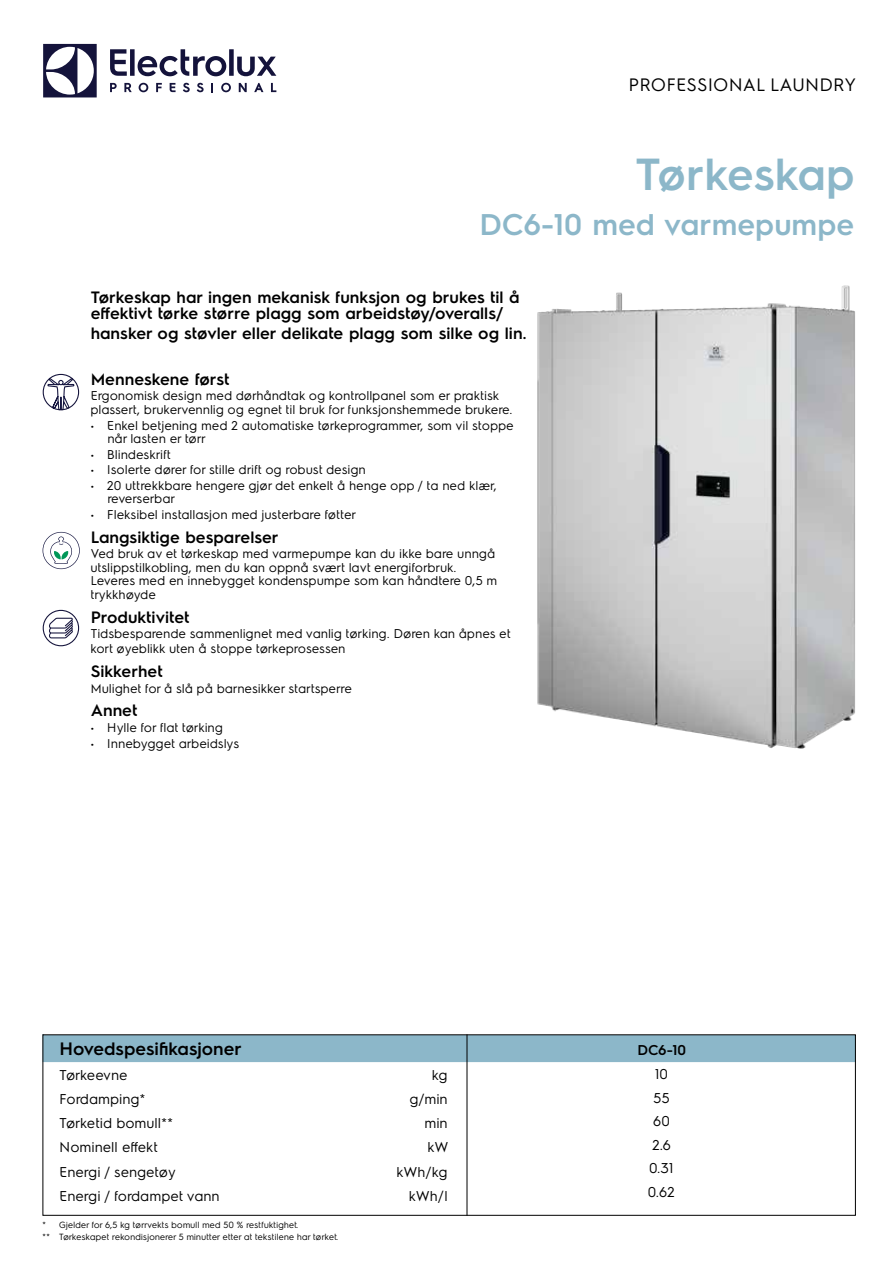
<style>
.page{position:relative;width:893px;height:1263px;background:#fff}
.page>*{position:absolute;margin:0;border:0;box-sizing:border-box;transform-origin:0 0}
.t1{font:600 45px "Electrolux Sans";color:#8cb7c9}
.t2{font:600 30px "Electrolux Sans";color:#8cb7c9}
.t3{font:600 18px "Electrolux Sans";color:#000}
.t4{font:18px "Electrolux Sans";color:#000}
.t5{font:600 16.5px/16.5px "Electrolux Sans";color:#000}
.t6{font:14.25px/23.5px "Electrolux Sans";color:#000;text-align:center}
.t7{font:600 14.25px "Electrolux Sans";color:#000}
.t8{font:12.75px/13.5px "Electrolux Sans";color:#000}
.t9{font:9px/12.5px "Electrolux Sans";color:#000}
</style>
<div class="page">
<svg style="left:43px;top:44px;width:54px;height:53px"></svg>
<svg style="left:110px;top:49px;width:166px;height:27px"></svg>
<svg style="left:271px;top:83px;width:5px;height:9px"></svg>
<svg style="left:221px;top:83px;width:10px;height:9px"></svg>
<svg style="left:211px;top:83px;width:2px;height:9px"></svg>
<svg style="left:197px;top:83px;width:7px;height:9px"></svg>
<svg style="left:183px;top:83px;width:7px;height:9px"></svg>
<svg style="left:170px;top:83px;width:6px;height:9px"></svg>
<svg style="left:156px;top:83px;width:6px;height:9px"></svg>
<svg style="left:139px;top:83px;width:9px;height:9px"></svg>
<svg style="left:124px;top:83px;width:8px;height:9px"></svg>
<svg style="left:110px;top:83px;width:7px;height:9px"></svg>
<svg style="left:254px;top:83px;width:9px;height:9px"></svg>
<svg style="left:239px;top:83px;width:8px;height:9px"></svg>
<img style="left:537px;top:285px;width:318px;height:464px">
<div style="left:45px;top:1036px;width:809px;height:26px;background:#8cb7c9"></div>
<div style="left:43px;top:1034px;width:813px;height:182px;border:1px solid #000"></div>
<hr style="left:467px;top:1034px;width:1px;height:182px;background:#000">
<svg style="left:47px;top:377px;width:28px;height:34px"></svg>
<div style="left:43px;top:374px;width:36px;height:36px;border:1px solid #14133b;border-radius:50%"></div>
<svg style="left:43px;top:532px;width:37px;height:37px"></svg>
<div style="left:43px;top:610px;width:36px;height:36px;border:1px solid #14133b;border-radius:50%"></div>
<svg style="left:49px;top:618px;width:24px;height:20px"></svg>
<h3 class="t4" style="left:629px;top:72px;width:229px">PROFESSIONAL LAUNDRY</h3>
<h1 class="t1" style="left:635px;top:143px;width:221px">Tørkeskap</h1>
<h2 class="t2" style="left:479px;top:204px;width:376px">DC6-10 med varmepumpe</h2>
<p class="t5" style="left:91px;top:288px;width:430px">Tørkeskap har ingen mekanisk funksjon og brukes til å effektivt tørke større plagg som arbeidstøy/overalls/</p>
<p class="t5" style="left:91px;top:324px;width:437px">hansker og støvler eller delikate plagg som silke og lin.</p>
<p class="t5" style="left:91px;top:370px;width:140px">Menneskene først</p>
<p class="t8" style="left:91px;top:388px;width:423px">Ergonomisk design med dørhåndtak og kontrollpanel som er praktisk plassert, brukervennlig og egnet til bruk for funksjonshemmede brukere.</p>
<p class="t8" style="left:108px;top:417px;width:408px;text-indent:-17px">• Enkel betjening med 2 automatiske tørkeprogrammer, som vil stoppe når lasten er tørr</p>
<p class="t8" style="left:91px;top:447px;width:82px">• Blindeskrift</p>
<p class="t8" style="left:91px;top:462px;width:277px">• Isolerte dører for stille drift og robust design</p>
<p class="t8" style="left:108px;top:478px;width:391px;text-indent:-17px">• 20 uttrekkbare hengere gjør det enkelt å henge opp / ta ned klær, reverserbar</p>
<p class="t8" style="left:91px;top:507px;width:267px">• Fleksibel installasjon med justerbare føtter</p>
<p class="t5" style="left:91px;top:528px;width:190px">Langsiktige besparelser</p>
<p class="t8" style="left:91px;top:546px;width:408px">Ved bruk av et tørkeskap med varmepumpe kan du ikke bare unngå utslippstilkobling, men du kan oppnå svært lavt energiforbruk.<br>Leveres med en innebygget kondenspumpe som kan håndtere 0,5 m trykkhøyde</p>
<p class="t5" style="left:91px;top:607px;width:100px">Produktivitet</p>
<p class="t8" style="left:91px;top:625px;width:422px;line-height:15px">Tidsbesparende sammenlignet med vanlig tørking. Døren kan åpnes et kort øyeblikk uten å stoppe tørkeprosessen</p>
<p class="t5" style="left:91px;top:662px;width:73px">Sikkerhet</p>
<p class="t8" style="left:91px;top:681px;width:263px">Mulighet for å slå på barnesikker startsperre</p>
<p class="t5" style="left:91px;top:701px;width:48px">Annet</p>
<p class="t8" style="left:91px;top:720px;width:134px">• Hylle for flat tørking</p>
<p class="t8" style="left:91px;top:735px;width:150px">• Innebygget arbeidslys</p>
<h3 class="t3" style="left:60px;top:1036px;width:184px">Hovedspesifikasjoner</h3>
<p class="t6" style="left:60px;top:1062px;width:70px">Tørkeevne</p>
<p class="t6" style="left:432px;top:1062px;width:17px">kg</p>
<p class="t6" style="left:60px;top:1086px;width:88px">Fordamping*</p>
<p class="t6" style="left:410px;top:1086px;width:40px">g/min</p>
<p class="t6" style="left:60px;top:1110px;width:116px">Tørketid bomull**</p>
<p class="t6" style="left:425px;top:1110px;width:25px">min</p>
<p class="t6" style="left:60px;top:1135px;width:100px">Nominell effekt</p>
<p class="t6" style="left:428px;top:1135px;width:22px">kW</p>
<p class="t6" style="left:60px;top:1159px;width:118px">Energi / sengetøy</p>
<p class="t6" style="left:397px;top:1159px;width:53px">kWh/kg</p>
<p class="t6" style="left:60px;top:1183px;width:162px">Energi / fordampet vann</p>
<p class="t6" style="left:409px;top:1183px;width:40px">kWh/l</p>
<p class="t9" style="left:43px;top:1218px;width:297px">* Gjelder for 6,5 kg tørrvekts bomull med 50 % restfuktighet.<br>** Tørkeskapet rekondisjonerer 5 minutter etter at tekstilene har tørket.</p>
<p class="t7" style="left:637px;top:1040px;width:50px">DC6-10</p>
<p class="t6" style="left:648px;top:1061px;width:28px">10<br>55<br>60<br>2.6<br>0.31<br>0.62</p>
</div>
